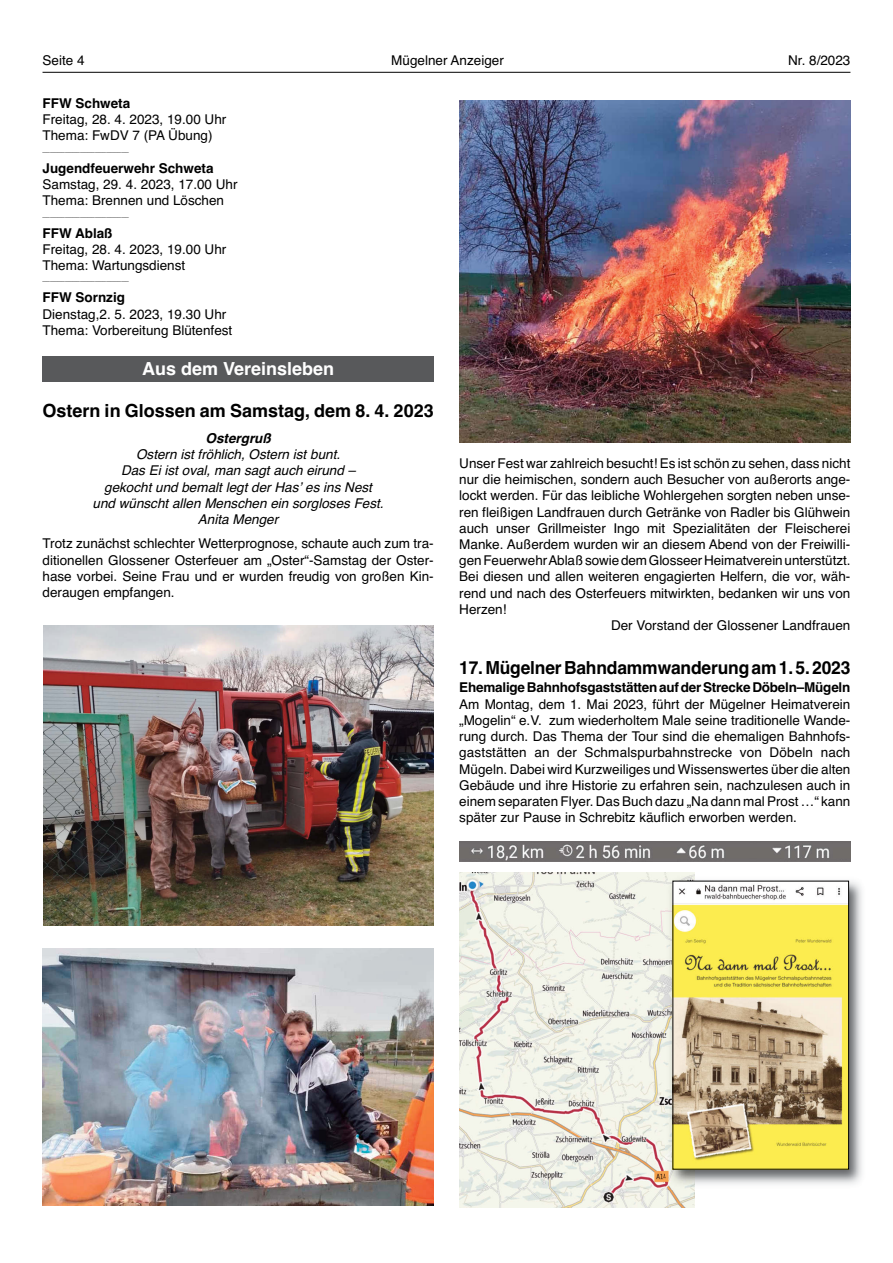
<style>
.page{position:relative;width:893px;height:1263px;background:#fff}
.page>*{position:absolute;margin:0;border:0;box-sizing:border-box;transform-origin:0 0}
.t1{font:700 18px "Helvetica";letter-spacing:-.01em;color:#000}
.t2{font:700 18px "Helvetica";color:#fff}
.t3{font:13.5px/16.2px "Helvetica";color:#000}
.t4{font:italic 13.5px/16.2px "Helvetica";color:#000;text-align:center}
.t5{font:700 13.5px "Helvetica";color:#000}
.t6{font:italic 700 13.5px "Helvetica";color:#000}
.t7{font:6.75px "Helvetica";color:#000}
</style>
<div class="page">
<hr style="left:43px;top:72px;width:807px;height:1px;background:#000">
<div style="left:43px;top:356px;width:391px;height:25px;background:#58595b"></div>
<img style="left:44px;top:626px;width:390px;height:300px">
<img style="left:459px;top:100px;width:391px;height:342px">
<img style="left:43px;top:948px;width:391px;height:257px">
<img style="left:459px;top:873px;width:236px;height:335px">
<img style="left:459px;top:841px;width:391px;height:21px">
<img style="left:666px;top:874px;width:196px;height:315px">
<img style="left:674px;top:883px;width:173px;height:284px">
<div style="left:672px;top:881px;width:177px;height:288px;border:1px solid #000"></div>
<p class="t3" style="left:43px;top:53px;width:44px">Seite 4</p>
<p class="t3" style="left:391px;top:53px;width:114px">Mügelner Anzeiger</p>
<p class="t3" style="left:788px;top:53px;width:64px">Nr. 8/2023</p>
<p class="t5" style="left:43px;top:95px;width:89px">FFW Schweta</p>
<p class="t3" style="left:43px;top:111px;width:185px">Freitag, 28. 4. 2023, 19.00 Uhr<br>Thema: FwDV 7 (PA Übung)</p>
<p class="t7" style="left:43px;top:145px;width:88px">_______________________</p>
<p class="t5" style="left:43px;top:160px;width:173px">Jugendfeuerwehr Schweta</p>
<p class="t3" style="left:43px;top:176px;width:197px">Samstag, 29. 4. 2023, 17.00 Uhr<br>Thema: Brennen und Löschen</p>
<p class="t7" style="left:43px;top:210px;width:88px">_______________________</p>
<p class="t5" style="left:43px;top:225px;width:71px">FFW Ablaß</p>
<p class="t3" style="left:43px;top:241px;width:185px">Freitag, 28. 4. 2023, 19.00 Uhr<br>Thema: Wartungsdienst</p>
<p class="t7" style="left:43px;top:275px;width:88px">_______________________</p>
<p class="t5" style="left:43px;top:290px;width:84px">FFW Sornzig</p>
<p class="t3" style="left:43px;top:306px;width:191px">Dienstag,2. 5. 2023, 19.30 Uhr<br>Thema: Vorbereitung Blütenfest</p>
<h1 class="t2" style="left:142px;top:358px;width:194px">Aus dem Vereinsleben</h1>
<h1 class="t1" style="left:43px;top:400px;width:393px">Ostern in Glossen am Samstag, dem 8. 4. 2023</h1>
<p class="t6" style="left:205px;top:430px;width:67px">Ostergruß</p>
<p class="t4" style="left:93px;top:446px;width:293px">Ostern ist fröhlich, Ostern ist bunt.<br>Das Ei ist oval, man sagt auch eirund –<br>gekocht und bemalt legt der Hasʼ es ins Nest und wünscht allen Menschen ein sorgloses Fest.<br>Anita Menger</p>
<p class="t3" style="left:43px;top:536px;width:393px;text-align:justify">Trotz zunächst schlechter Wetterprognose, schaute auch zum tra&shy;ditionellen Glossener Osterfeuer am „Oster“-Samstag der Oster&shy;hase vorbei. Seine Frau und er wurden freudig von großen Kin&shy;deraugen empfangen.</p>
<p class="t3" style="left:459px;top:455px;width:393px">Unser Fest war zahlreich besucht! Es ist schön zu sehen, dass nicht</p>
<p class="t3" style="left:459px;top:471px;width:393px">nur die heimischen, sondern auch Besucher von außerorts ange-</p>
<p class="t3" style="left:459px;top:488px;width:393px">lockt werden. Für das leibliche Wohlergehen sorgten neben unse-</p>
<p class="t3" style="left:459px;top:504px;width:393px">ren fleißigen Landfrauen durch Getränke von Radler bis Glühwein</p>
<p class="t3" style="left:459px;top:520px;width:393px">auch unser Grillmeister Ingo mit Spezialitäten der Fleischerei</p>
<p class="t3" style="left:459px;top:536px;width:393px">Manke. Außerdem wurden wir an diesem Abend von der Freiwilli-</p>
<p class="t3" style="left:459px;top:552px;width:393px">genFeuerwehrAblaßsowiedemGlosseerHeimatvereinunterstützt.</p>
<p class="t3" style="left:459px;top:569px;width:393px">Bei diesen und allen weiteren engagierten Helfern, die vor, wäh-</p>
<p class="t3" style="left:459px;top:585px;width:393px">rend und nach des Osterfeuers mitwirkten, bedanken wir uns von</p>
<p class="t3" style="left:459px;top:601px;width:49px">Herzen!</p>
<p class="t3" style="left:611px;top:617px;width:241px">Der Vorstand der Glossener Landfrauen</p>
<h1 class="t1" style="left:459px;top:657px;width:393px">17.MügelnerBahndammwanderungam1.5.2023</h1>
<p class="t5" style="left:459px;top:680px;width:393px">EhemaligeBahnhofsgaststättenaufderStreckeDöbeln–Mügeln</p>
<p class="t3" style="left:459px;top:696px;width:393px;text-align:justify">Am Montag, dem 1. Mai 2023, führt der Mügelner Heimatverein „Mogelin“ e.V. zum wiederholtem Male seine traditionelle Wande&shy;rung durch. Das Thema der Tour sind die ehemaligen Bahnhofs&shy;gaststätten an der Schmalspurbahnstrecke von Döbeln nach Mügeln. Dabei wird Kurzweiliges und Wissenswertes über die alten Gebäude und ihre Historie zu erfahren sein, nachzulesen auch in einem separaten Flyer. Das Buch dazu „Na dann mal Prost …“ kann später zur Pause in Schrebitz käuflich erworben werden.</p>
</div>
